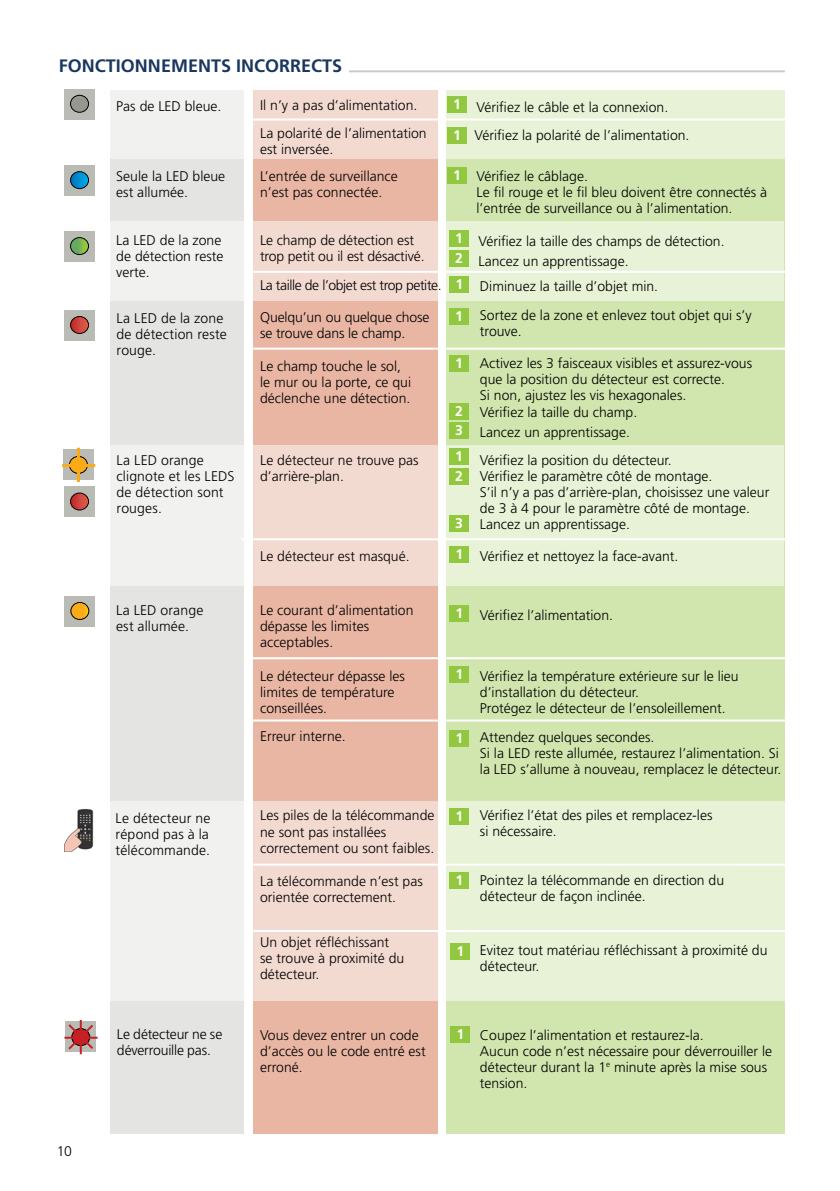
<style>
.page{position:relative;width:840px;height:1191px;background:#fff}
.page>*{position:absolute;margin:0;border:0;box-sizing:border-box;transform-origin:0 0}
.t1{font:700 18px "Frutiger LT Std";color:#1a3760}
.t2{font:300 14px/16px "Frutiger LT Std";color:#000}
.t3{font:300 14px "Frutiger LT Std";letter-spacing:-.03em;color:#000}
.t4{font:700 14px/19.4px "Frutiger LT Std";color:#fff}
</style>
<div class="page">
<div style="left:64px;top:89px;width:31px;height:30px;background:#bbbbb5"></div>
<div style="left:70px;top:95px;width:18px;height:17px;background:#969890;border-radius:50%"></div>
<div style="left:70px;top:95px;width:19px;height:18px;border:1px solid #000;border-radius:50%"></div>
<div style="left:64px;top:165px;width:31px;height:31px;background:#bbbbb5"></div>
<svg style="left:70px;top:172px;width:18px;height:17px"></svg>
<div style="left:70px;top:171px;width:19px;height:18px;border:1px solid #000;border-radius:50%"></div>
<div style="left:64px;top:231px;width:31px;height:31px;background:#bbbbb5"></div>
<svg style="left:70px;top:238px;width:18px;height:16px"></svg>
<div style="left:70px;top:237px;width:19px;height:18px;border:1px solid #000;border-radius:50%"></div>
<div style="left:64px;top:310px;width:31px;height:31px;background:#bbbbb5"></div>
<svg style="left:70px;top:316px;width:18px;height:17px"></svg>
<div style="left:70px;top:316px;width:19px;height:18px;border:1px solid #000;border-radius:50%"></div>
<div style="left:64px;top:486px;width:31px;height:31px;background:#bbbbb5"></div>
<svg style="left:70px;top:493px;width:18px;height:17px"></svg>
<div style="left:70px;top:492px;width:19px;height:18px;border:1px solid #000;border-radius:50%"></div>
<div style="left:64px;top:449px;width:30px;height:31px;background:#bbbbb5"></div>
<div style="left:69px;top:456px;width:18px;height:17px;background:#fbab18;border-radius:50%"></div>
<div style="left:69px;top:456px;width:19px;height:18px;border:1px solid #000;border-radius:50%"></div>
<hr style="left:77px;top:448px;width:3px;height:34px;background:#fbab18">
<hr style="left:62px;top:464px;width:33px;height:3px;background:#fbab18">
<div style="left:64px;top:596px;width:31px;height:30px;background:#bbbbb5"></div>
<svg style="left:71px;top:602px;width:18px;height:17px"></svg>
<div style="left:70px;top:602px;width:19px;height:18px;border:1px solid #000;border-radius:50%"></div>
<div style="left:65px;top:1021px;width:31px;height:31px;background:#bbbbb5"></div>
<hr style="left:80px;top:1020px;width:2px;height:34px;background:#c62027">
<hr style="left:64px;top:1036px;width:33px;height:2px;background:#c62027">
<svg style="left:66px;top:1022px;width:29px;height:29px"></svg>
<img style="left:64px;top:808px;width:30px;height:43px">
<div style="left:253px;top:90px;width:184px;height:1043px;background:#e9b6a4"></div>
<div style="left:446px;top:90px;width:337px;height:1043px;background:#d1e6ae"></div>
<div style="left:110px;top:90px;width:133px;height:1043px;background:#e4e4e2"></div>
<svg style="left:110px;top:90px;width:673px;height:69px"></svg>
<div style="left:447px;top:96px;width:20px;height:17px;background:#92c83f"></div>
<svg style="left:110px;top:221px;width:673px;height:79px"></svg>
<div style="left:447px;top:167px;width:20px;height:16px;background:#92c83f"></div>
<div style="left:449px;top:230px;width:20px;height:16px;background:#92c83f"></div>
<div style="left:449px;top:308px;width:20px;height:16px;background:#92c83f"></div>
<svg style="left:110px;top:446px;width:673px;height:140px"></svg>
<hr style="left:244px;top:271px;width:546px;height:2px;background:#fff">
<hr style="left:253px;top:348px;width:545px;height:2px;background:#fff">
<hr style="left:241px;top:538px;width:545px;height:2px;background:#fff">
<hr style="left:249px;top:719px;width:545px;height:2px;background:#fff">
<svg style="left:110px;top:801px;width:674px;height:199px"></svg>
<hr style="left:253px;top:863px;width:545px;height:2px;background:#fff">
<hr style="left:253px;top:930px;width:545px;height:2px;background:#fff">
<div style="left:449px;top:355px;width:20px;height:17px;background:#92c83f"></div>
<div style="left:449px;top:403px;width:20px;height:16px;background:#92c83f"></div>
<div style="left:449px;top:422px;width:20px;height:17px;background:#92c83f"></div>
<div style="left:449px;top:448px;width:20px;height:17px;background:#92c83f"></div>
<div style="left:449px;top:468px;width:20px;height:17px;background:#92c83f"></div>
<div style="left:449px;top:515px;width:20px;height:17px;background:#92c83f"></div>
<div style="left:449px;top:546px;width:20px;height:17px;background:#92c83f"></div>
<div style="left:449px;top:605px;width:20px;height:16px;background:#92c83f"></div>
<div style="left:449px;top:666px;width:20px;height:17px;background:#92c83f"></div>
<div style="left:449px;top:730px;width:20px;height:17px;background:#92c83f"></div>
<div style="left:449px;top:808px;width:20px;height:17px;background:#92c83f"></div>
<div style="left:449px;top:872px;width:20px;height:17px;background:#92c83f"></div>
<div style="left:450px;top:943px;width:20px;height:17px;background:#92c83f"></div>
<div style="left:450px;top:1025px;width:20px;height:17px;background:#92c83f"></div>
<hr style="left:249px;top:657px;width:545px;height:2px;background:#fff">
<hr style="left:249px;top:118px;width:535px;height:2px;background:#fff">
<div style="left:447px;top:127px;width:20px;height:16px;background:#92c83f"></div>
<div style="left:449px;top:250px;width:20px;height:17px;background:#92c83f"></div>
<div style="left:449px;top:276px;width:20px;height:17px;background:#92c83f"></div>
<hr style="left:349px;top:70px;width:435px;height:2px;background:#969890">
<p class="t1" style="left:59px;top:55px;width:285px">FONCTIONNEMENTS INCORRECTS</p>
<p class="t2" style="left:116px;top:99px;width:107px">Pas de LED bleue.</p>
<p class="t2" style="left:260px;top:97px;width:159px">Il n’y a pas d’alimentation.</p>
<p class="t2" style="left:116px;top:168px;width:110px">Seule la LED bleue est allumée.</p>
<p class="t2" style="left:116px;top:232px;width:109px">La LED de la zone de détection reste verte.</p>
<p class="t2" style="left:116px;top:310px;width:112px">La LED de la zone de détection reste rouge.</p>
<p class="t2" style="left:116px;top:452px;width:119px">La LED orange clignote et les LEDS de détection sont rouges.</p>
<p class="t2" style="left:260px;top:126px;width:168px">La polarité de l’alimentation est inversée.</p>
<p class="t2" style="left:260px;top:168px;width:139px">L’entrée de surveillance n’est pas connectée.</p>
<p class="t2" style="left:260px;top:232px;width:166px">Le champ de détection est trop petit ou il est désactivé.</p>
<p class="t3" style="left:260px;top:277px;width:183px">La taille de l’objet est trop petite.</p>
<p class="t2" style="left:260px;top:310px;width:171px">Quelqu’un ou quelque chose se trouve dans le champ.</p>
<p class="t2" style="left:260px;top:358px;width:152px">Le champ touche le sol, le mur ou la porte, ce qui déclenche une détection.</p>
<p class="t2" style="left:260px;top:452px;width:160px">Le détecteur ne trouve pas d’arrière-plan.</p>
<p class="t2" style="left:260px;top:548px;width:151px">Le détecteur est masqué.</p>
<p class="t4" style="left:453px;top:95px;width:9px">1</p>
<p class="t4" style="left:453px;top:125px;width:9px">1</p>
<p class="t4" style="left:453px;top:165px;width:9px">1</p>
<p class="t4" style="left:455px;top:228px;width:9px">1</p>
<p class="t4" style="left:455px;top:245px;width:10px;line-height:26.2px">2<br>1</p>
<p class="t4" style="left:455px;top:306px;width:9px">1</p>
<p class="t4" style="left:455px;top:354px;width:9px">1</p>
<p class="t4" style="left:455px;top:401px;width:9px">2<br>3</p>
<p class="t4" style="left:455px;top:447px;width:9px">1<br>2</p>
<p class="t4" style="left:455px;top:508px;width:10px;line-height:30.6px">3<br>1</p>
<p class="t2" style="left:476px;top:99px;width:193px">Vérifiez le câble et la connexion.</p>
<p class="t2" style="left:474px;top:128px;width:216px">Vérifiez la polarité de l’alimentation.</p>
<p class="t2" style="left:476px;top:168px;width:292px">Vérifiez le câblage.<br>Le fil rouge et le fil bleu doivent être connectés à l’entrée de surveillance ou à l’alimentation.</p>
<p class="t2" style="left:478px;top:231px;width:247px;line-height:20px">Vérifiez la taille des champs de détection.<br>Lancez un apprentissage.</p>
<p class="t2" style="left:479px;top:278px;width:180px">Diminuez la taille d’objet min.</p>
<p class="t2" style="left:479px;top:308px;width:273px">Sortez de la zone et enlevez tout objet qui s’y trouve.</p>
<p class="t2" style="left:479px;top:355px;width:273px">Activez les 3 faisceaux visibles et assurez-vous que la position du détecteur est correcte.<br>Si non, ajustez les vis hexagonales.<br>Vérifiez la taille du champ.</p>
<p class="t2" style="left:479px;top:418px;width:193px;line-height:28px">Lancez un apprentissage.<br>Vérifiez la position du détecteur.</p>
<p class="t2" style="left:479px;top:468px;width:291px">Vérifiez le paramètre côté de montage.<br>S’il n’y a pas d’arrière-plan, choisissez une valeur de 3 à 4 pour le paramètre côté de montage.<br>Lancez un apprentissage.</p>
<p class="t2" style="left:479px;top:548px;width:200px">Vérifiez et nettoyez la face-avant.</p>
<p class="t2" style="left:116px;top:602px;width:89px">La LED orange est allumée.</p>
<p class="t2" style="left:115px;top:810px;width:96px;text-align:justify">Le détecteur ne répond pas à la télécommande.</p>
<p class="t2" style="left:260px;top:602px;width:155px">Le courant d’alimentation dépasse les limites acceptables.</p>
<p class="t2" style="left:260px;top:668px;width:146px">Le détecteur dépasse les limites de température conseillées.</p>
<p class="t2" style="left:260px;top:728px;width:87px">Erreur interne.</p>
<p class="t2" style="left:260px;top:808px;width:176px">Les piles de la télécommande ne sont pas installées correctement ou sont faibles.</p>
<p class="t2" style="left:260px;top:873px;width:164px">La télécommande n’est pas orientée correctement.</p>
<p class="t2" style="left:260px;top:934px;width:146px">Un objet réfléchissant se trouve à proximité du détecteur.</p>
<p class="t4" style="left:455px;top:603px;width:9px">1</p>
<p class="t2" style="left:479px;top:607px;width:135px">Vérifiez l’alimentation.</p>
<p class="t4" style="left:455px;top:665px;width:9px">1</p>
<p class="t4" style="left:455px;top:728px;width:9px">1</p>
<p class="t4" style="left:455px;top:807px;width:9px">1</p>
<p class="t4" style="left:455px;top:871px;width:9px">1</p>
<p class="t4" style="left:456px;top:941px;width:9px">1</p>
<p class="t2" style="left:479px;top:668px;width:260px">Vérifiez la température extérieure sur le lieu d’installation du détecteur.<br>Protégez le détecteur de l’ensoleillement.</p>
<p class="t2" style="left:479px;top:729px;width:303px">Attendez quelques secondes.<br>Si la LED reste allumée, restaurez l’alimentation. Si la LED s’allume à nouveau, remplacez le détecteur.</p>
<p class="t2" style="left:479px;top:807px;width:234px">Vérifiez l’état des piles et remplacez-les si nécessaire.</p>
<p class="t2" style="left:479px;top:872px;width:245px">Pointez la télécommande en direction du détecteur de façon inclinée.</p>
<p class="t2" style="left:479px;top:942px;width:289px">Evitez tout matériau réfléchissant à proximité du détecteur.</p>
<p class="t2" style="left:117px;top:1026px;width:107px">Le détecteur ne se déverrouille pas.</p>
<p class="t2" style="left:260px;top:1027px;width:167px">Vous devez entrer un code d’accès ou le code entré est erroné.</p>
<p class="t4" style="left:456px;top:1024px;width:9px">1</p>
<p class="t2" style="left:479px;top:1027px;width:293px">Coupez l’alimentation et restaurez-la.<br>Aucun code n’est nécessaire pour déverrouiller le détecteur durant la 1<sup>e</sup> minute après la mise sous tension.</p>
<p class="t2" style="left:57px;top:1143px;width:17px">10</p>
</div>
